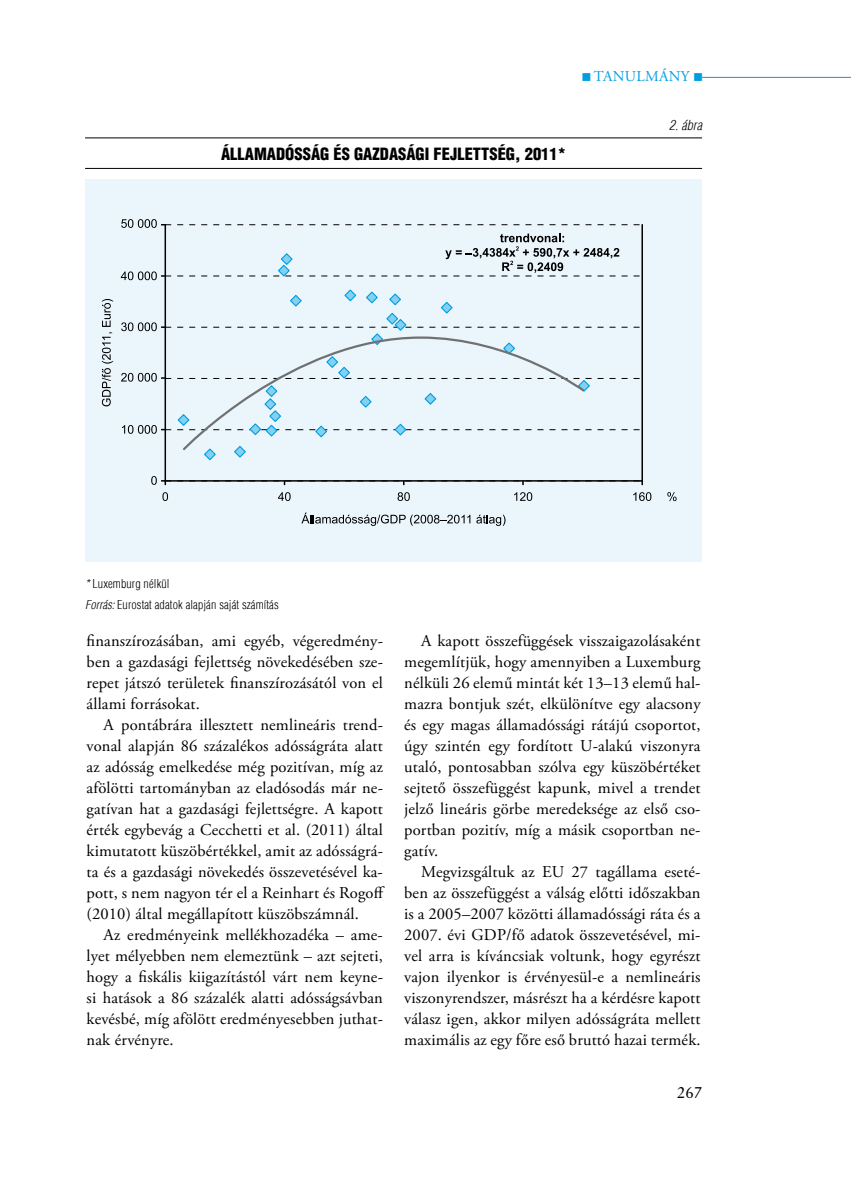
<style>
.page{position:relative;width:851px;height:1191px;background:#fff}
.page>*{position:absolute;margin:0;border:0;box-sizing:border-box;transform-origin:0 0}
.t1{font:16.5px/21px "Adobe Garamond Pro";letter-spacing:.01em;color:#000;text-align:justify}
.t2{font:900 condensed 16.5px "H Helvetica";color:#000}
.t3{font:16.5px "Original Garamond HU Normal";color:#000}
.t4{font:15px "Adobe Garamond Pro";letter-spacing:.19em;color:#009ee0}
.t5{font:italic 300 condensed 13.5px "H Helvetica";color:#000}
.t6{font:300 condensed 12px/21px "H Helvetica";letter-spacing:.01em;color:#000}
.s1{font-style:italic}
</style>
<div class="page">
<hr style="left:702px;top:77px;width:148px;height:1px;background:#009ee0">
<hr style="left:85px;top:137px;width:617px;height:1px;background:#000">
<hr style="left:85px;top:168px;width:617px;height:1px;background:#000">
<div style="left:85px;top:179px;width:617px;height:382px;background:#ebf6fc"></div>
<hr style="left:164px;top:225px;width:2px;height:256px;background:#000">
<hr style="left:641px;top:225px;width:2px;height:256px;background:#000">
<svg style="left:102px;top:299px;width:11px;height:107px"></svg>
<svg style="left:121px;top:219px;width:521px;height:9px"></svg>
<svg style="left:151px;top:476px;width:492px;height:9px"></svg>
<hr style="left:165px;top:480px;width:477px;height:1px;background:#000">
<svg style="left:162px;top:492px;width:6px;height:9px"></svg>
<svg style="left:278px;top:492px;width:12px;height:9px"></svg>
<svg style="left:397px;top:492px;width:13px;height:9px"></svg>
<svg style="left:514px;top:492px;width:18px;height:9px"></svg>
<svg style="left:633px;top:492px;width:18px;height:9px"></svg>
<svg style="left:667px;top:492px;width:9px;height:9px"></svg>
<svg style="left:301px;top:512px;width:169px;height:14px"></svg>
<svg style="left:476px;top:514px;width:29px;height:12px"></svg>
<svg style="left:204px;top:451px;width:12px;height:10px"></svg>
<svg style="left:234px;top:451px;width:12px;height:7px"></svg>
<svg style="left:121px;top:234px;width:521px;height:46px"></svg>
<svg style="left:121px;top:288px;width:521px;height:150px"></svg>
<svg style="left:182px;top:335px;width:403px;height:116px"></svg>
<p class="t4" style="left:581px;top:67px;width:123px">■Tanulmány ■</p>
<p class="t2" style="left:221px;top:143px;width:346px">ÁLLAMADÓSSÁG ÉS GAZDASÁGI FEJLETTSÉG, 2011*</p>
<p class="t5" style="left:669px;top:117px;width:35px">2. ábra</p>
<p class="t6" style="left:85px;top:573px;width:195px"><span class="s1">*</span> Luxemburg nélkül<br><span class="s1">Forrás:</span> Eurostat adatok alapján saját számítás</p>
<p class="t1" style="left:87px;top:630px;width:298px">finanszírozásában, ami egyéb, végeredmény&shy;ben a gazdasági fejlettség növekedésében sze&shy;repet játszó területek finanszírozásától von el állami forrásokat.</p>
<p class="t1" style="left:87px;top:714px;width:300px;text-indent:17px">A pontábrára illesztett nemlineáris trend&shy;vonal alapján 86 százalékos adósságráta alatt az adósság emelkedése még pozitívan, míg az afölötti tartományban az eladósodás már ne&shy;gatívan hat a gazdasági fejlettségre. A kapott érték egybevág a Cecchetti et al. (2011) által kimutatott küszöbértékkel, amit az adósságrá&shy;ta és a gazdasági növekedés összevetésével ka&shy;pott, s nem nagyon tér el a Reinhart és Rogoff (2010) által megállapított küszöbszámnál.</p>
<p class="t1" style="left:87px;top:924px;width:298px;text-indent:17px">Az eredményeink mellékhozadéka – ame&shy;lyet mélyebben nem elemeztünk – azt sejteti, hogy a fiskális kiigazítástól várt nem keyne&shy;si hatások a 86 százalék alatti adósságsávban kevésbé, míg afölött eredményesebben juthat&shy;nak érvényre.</p>
<p class="t1" style="left:404px;top:630px;width:298px;text-indent:17px">A kapott összefüggések visszaigazolásaként megemlítjük, hogy amennyiben a Luxemburg nélküli 26 elemű mintát két 13–13 elemű hal&shy;mazra bontjuk szét, elkülönítve egy alacsony és egy magas államadóssági rátájú csoportot, úgy szintén egy fordított U-alakú viszonyra utaló, pontosabban szólva egy küszöbértéket sejtető összefüggést kapunk, mivel a trendet jelző lineáris görbe meredeksége az első cso&shy;portban pozitív, míg a másik csoportban ne&shy;gatív.</p>
<p class="t1" style="left:404px;top:862px;width:298px;text-indent:17px">Megvizsgáltuk az EU 27 tagállama eseté&shy;ben az összefüggést a válság előtti időszakban is a 2005–2007 közötti államadóssági ráta és a 2007. évi GDP/fő adatok összevetésével, mi&shy;vel arra is kíváncsiak voltunk, hogy egyrészt vajon ilyenkor is érvényesül-e a nemlineáris viszonyrendszer, másrészt ha a kérdésre kapott válasz igen, akkor milyen adósságráta mellett maximális az egy főre eső bruttó hazai termék.</p>
<p class="t3" style="left:677px;top:1081px;width:26px">267</p>
</div>
